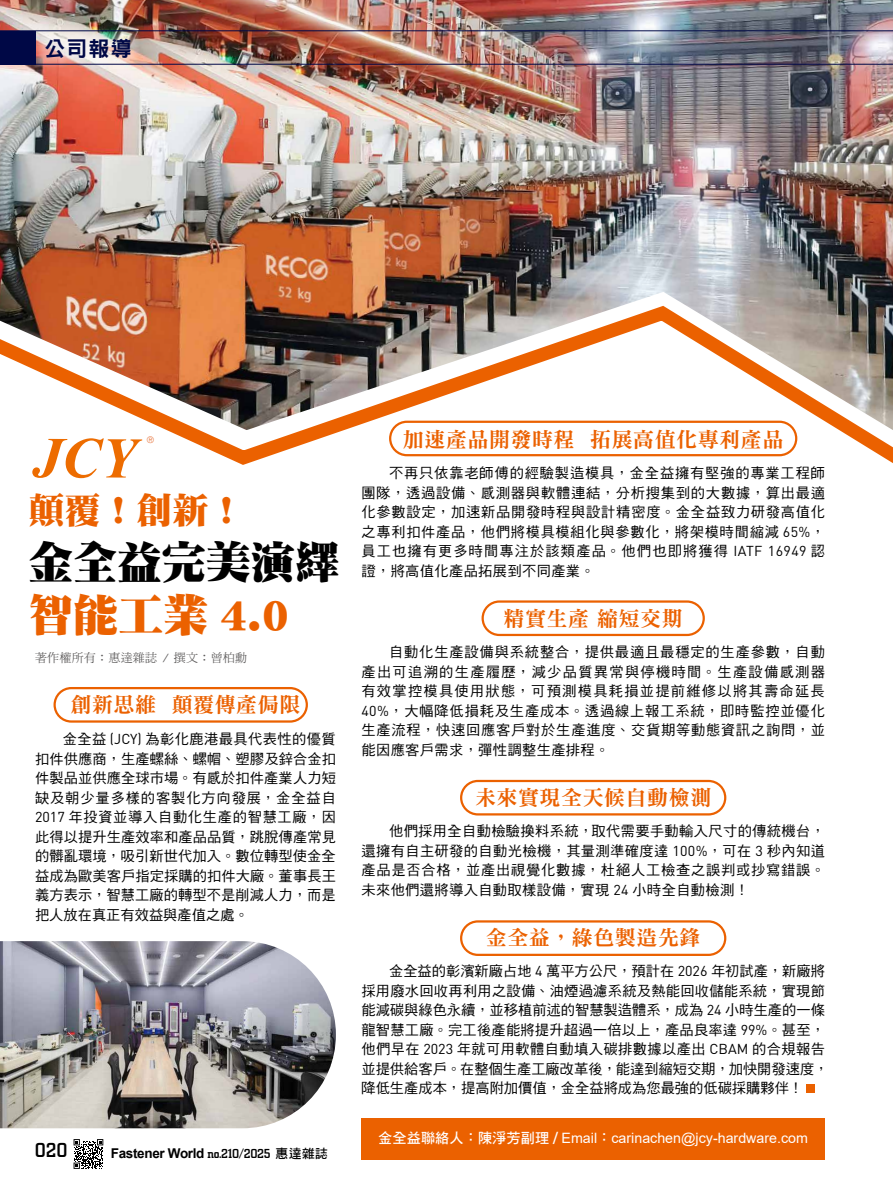
<style>
.page{position:relative;width:893px;height:1191px;background:#fff}
.page>*{position:absolute;margin:0;border:0;box-sizing:border-box;transform-origin:0 0}
.t1{font:45px "DF Ming Std W14";letter-spacing:-.015em;color:#000}
.t2{font:45px "DF Ming Std W14";color:#eb6100}
.t3{font:36px "DF Ming Std W12";color:#eb6100}
.t4{font:21px "DF Ming Std W9";letter-spacing:.025em;color:#eb6100}
.t5{font:21px "DF Hei Std W9";color:#000846}
.t6{font:500 21px "City D";color:#000}
.t7{font:14.25px/19.5px "DF Hei Std W5";letter-spacing:.02em;color:#000;text-align:justify}
.t8{font:14.25px/19.5px "DF Hei Std W5";color:#000}
.t9{font:14.25px "Arial";color:#fff}
.t10{font:700 13.5px "Arial";letter-spacing:-.025em;color:#000}
.t11{font:12px "DF Ming Std W5";letter-spacing:.02em;color:#595757}
.t12{font:8.85px "Avian";color:#e56528}
.s1{font-family:"Times New Roman";font-weight:700;font-style:italic}
.s2{font-family:"DIN Pro"}
.s3{font-family:"City D";font-weight:500}
.s4{font-family:"DF Hei Std W7";font-weight:400;font-size:12.75px}
.s5{font-family:"DF Hei Std W7"}
.s6{font-family:"DIN Pro";font-weight:500}
</style>
<div class="page">
<img style="left:0;top:0;width:893px;height:292px">
<img style="left:0;top:292px;width:893px;height:6px">
<svg style="left:0;top:298px;width:893px;height:181px"></svg>
<div style="left:389px;top:420px;width:408px;height:36px;border:2px solid #eb6100;border-radius:17px"></div>
<div style="left:482px;top:600px;width:223px;height:36px;border:2px solid #eb6100;border-radius:17px"></div>
<div style="left:460px;top:780px;width:266px;height:35px;border:2px solid #eb6100;border-radius:17px"></div>
<div style="left:460px;top:920px;width:266px;height:36px;border:2px solid #eb6100;border-radius:17px"></div>
<img style="left:0;top:941px;width:336px;height:187px">
<div style="left:54px;top:687px;width:254px;height:35px;border:2px solid #eb6100;border-radius:17px"></div>
<div style="left:806px;top:1083px;width:9px;height:9px;background:#eb6100"></div>
<div style="left:361px;top:1118px;width:464px;height:42px;background:#eb6100"></div>
<svg style="left:32px;top:438px;width:110px;height:40px"></svg>
<div style="left:35px;top:28px;width:106px;height:40px;background:#fff;opacity:.75"></div>
<div style="left:0;top:31px;width:36px;height:33px;background:#000846"></div>
<hr style="left:0;top:64px;width:893px;height:1px;background:#000846">
<hr style="left:0;top:31px;width:893px;height:1px;background:#000846">
<svg style="left:74px;top:1139px;width:29px;height:30px"></svg>
<h3 class="t5" style="left:45px;top:37px;width:89px">公司報導</h3>
<p class="t12" style="left:147px;top:434px;width:8px">®</p>
<h2 class="t3" style="left:29px;top:490px;width:217px">顛覆！創新！</h2>
<h1 class="t1" style="left:28px;top:538px;width:313px">金全益完美演繹</h1>
<h1 class="t2" style="left:29px;top:590px;width:262px">智能工業 4.0</h1>
<p class="t11" style="left:35px;top:651px;width:214px">著作權所有：惠達雜誌 <span class="s1">/</span> 撰文：曾柏勳</p>
<h3 class="t4" style="left:71px;top:693px;width:231px">創新思維 顛覆傳產侷限</h3>
<p class="t7" style="left:35px;top:729px;width:302px;text-indent:28px">金全益 <span class="s2">(JCY)</span> 為彰化鹿港最具代表性的優質扣件供應商，生產螺絲、螺帽、塑膠及鋅合金扣件製品並供應全球市場。有感於扣件產業人力短缺及朝少量多樣的客製化方向發展，金全益自<span class="s2">2017</span> 年投資並導入自動化生產的智慧工廠，因此得以提升生產效率和產品品質，跳脫傳產常見的髒亂環境，吸引新世代加入。數位轉型使金全益成為歐美客戶指定採購的扣件大廠。董事長王義方表示，智慧工廠的轉型不是削減人力，而是把人放在真正有效益與產值之處。</p>
<h3 class="t6" style="left:35px;top:1138px;width:34px">020</h3>
<p class="t10" style="left:111px;top:1144px;width:219px">Fastener World <span class="s3">no.210/2025</span> <span class="s4">惠達雜誌</span></p>
<h3 class="t4" style="left:403px;top:428px;width:382px">加速產品開發時程 拓展高值化專利產品</h3>
<p class="t7" style="left:361px;top:463px;width:465px;text-indent:28px">不再只依靠老師傅的經驗製造模具，金全益擁有堅強的專業工程師團隊，透過設備、感測器與軟體連結，分析搜集到的大數據，算出最適化參數設定，加速新品開發時程與設計精密度。金全益致力研發高值化之專利扣件產品，他們將模具模組化與參數化，將架模時間縮減 <span class="s2">65%</span>，員工也擁有更多時間專注於該類產品。他們也即將獲得 <span class="s2">IATF 16949</span> 認證，將高值化產品拓展到不同產業。</p>
<h3 class="t4" style="left:504px;top:607px;width:181px">精實生產 縮短交期</h3>
<p class="t7" style="left:361px;top:642px;width:465px;text-indent:28px">自動化生產設備與系統整合，提供最適且最穩定的生產參數，自動產出可追溯的生產履歷，減少品質異常與停機時間。生產設備感測器有效掌控模具使用狀態，可預測模具耗損並提前維修以將其壽命延長<span class="s2">40%</span>，大幅降低損耗及生產成本。透過線上報工系統，即時監控並優化生產流程，快速回應客戶對於生產進度、交貨期等動態資訊之詢問，並能因應客戶需求，彈性調整生產排程。</p>
<h3 class="t4" style="left:475px;top:786px;width:238px">未來實現全天候自動檢測</h3>
<p class="t7" style="left:361px;top:821px;width:465px;text-indent:28px">他們採用全自動檢驗換料系統，取代需要手動輸入尺寸的傳統機台，還擁有自主研發的自動光檢機，其量測準確度達 <span class="s2">100%</span>，可在 <span class="s2">3</span> 秒內知道產品是否合格，並產出視覺化數據，杜絕人工檢查之誤判或抄寫錯誤。未來他們還將導入自動取樣設備，實現 <span class="s2">24</span> 小時全自動檢測！</p>
<h3 class="t4" style="left:486px;top:926px;width:216px">金全益，綠色製造先鋒</h3>
<p class="t8" style="left:361px;top:961px;width:469px;text-indent:28px">金全益的彰濱新廠占地 <span class="s2">4</span> 萬平方公尺，預計在 <span class="s2">2026</span> 年初試產，新廠將採用廢水回收再利用之設備、油煙過濾系統及熱能回收儲能系統，實現節能減碳與綠色永續，並移植前述的智慧製造體系，成為 <span class="s2">24</span> 小時生產的一條龍智慧工廠。完工後產能將提升超過一倍以上，產品良率達 <span class="s2">99%</span>。甚至，他們早在 <span class="s2">2023</span> 年就可用軟體自動填入碳排數據以產出 <span class="s2">CBAM</span> 的合規報告並提供給客戶。在整個生產工廠改革後，能達到縮短交期，加快開發速度，降低生產成本，提高附加價值，金全益將成為您最強的低碳採購夥伴！</p>
<p class="t9" style="left:378px;top:1127px;width:431px"><span class="s5">金全益聯絡人：陳淨芳副理</span> <span class="s6">/</span> Email<span class="s5">：</span>carinachen@jcy-hardware.com</p>
</div>
